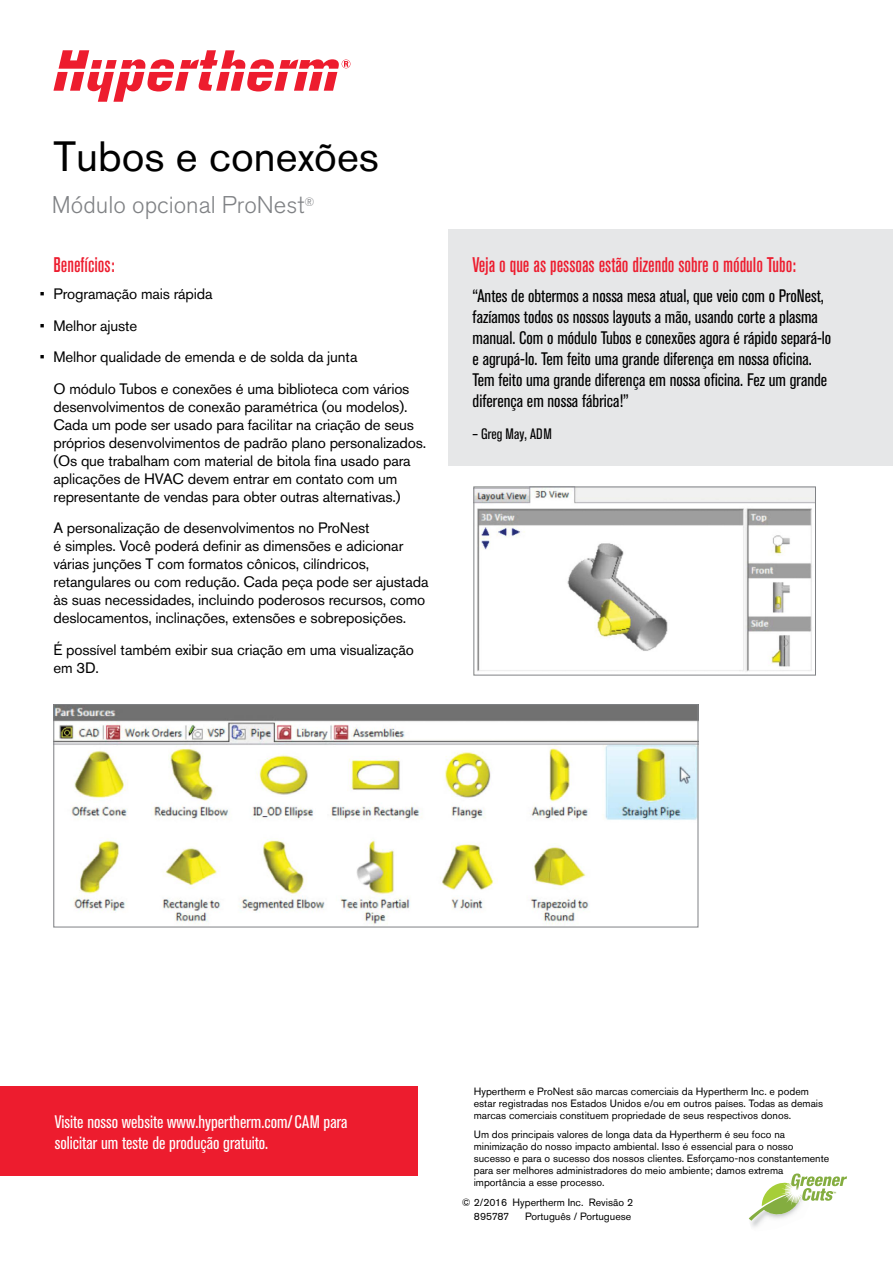
<style>
.page{position:relative;width:893px;height:1263px;background:#fff}
.page>*{position:absolute;margin:0;border:0;box-sizing:border-box;transform-origin:0 0}
.t1{font:42px "Akzidenz Grotesk Pro";color:#000}
.t2{font:300 24px "Akzidenz Grotesk Pro";color:#808285}
.t3{font:500 condensed 21px "Akzidenz Grotesk Pro";color:#ed1c2e}
.t4{font:condensed 18px/21px "Akzidenz Grotesk Pro";color:#000}
.t5{font:condensed 18px/21px "Akzidenz Grotesk Pro";color:#fff}
.t6{font:15px/18px "Akzidenz Grotesk Pro";letter-spacing:-.01em;color:#000}
.t7{font:condensed 15px "Akzidenz Grotesk Pro";color:#000}
.t8{font:10.5px/12px "Akzidenz Grotesk Pro";color:#000}
.t9{font:4.5px "Akzidenz Grotesk Pro";color:#78a22f}
</style>
<div class="page">
<img style="left:55px;top:706px;width:641px;height:219px">
<div style="left:53px;top:704px;width:645px;height:223px;border:1px solid #808285"></div>
<svg style="left:53px;top:50px;width:297px;height:52px"></svg>
<div style="left:0;top:1087px;width:418px;height:89px;background:#ed1c2e"></div>
<img style="left:475px;top:489px;width:339px;height:183px">
<div style="left:473px;top:487px;width:343px;height:188px;border:1px solid #808285"></div>
<div style="left:449px;top:229px;width:444px;height:236px;background:#e6e7e8"></div>
<svg style="left:749px;top:1173px;width:98px;height:48px"></svg>
<h1 class="t1" style="left:53px;top:129px;width:327px">Tubos e conexões</h1>
<h2 class="t2" style="left:52px;top:189px;width:264px">Módulo opcional ProNest<sup>®</sup></h2>
<h3 class="t3" style="left:53px;top:251px;width:63px">Benefícios:</h3>
<p class="t6" style="left:40px;top:285px;width:174px">• Programação mais rápida</p>
<p class="t6" style="left:40px;top:316px;width:99px">• Melhor ajuste</p>
<p class="t6" style="left:53px;top:341px;width:358px;line-height:31.5px;text-indent:-14px">• Melhor qualidade de emenda e de solda da junta<br>O módulo Tubos e conexões é uma biblioteca com vários</p>
<p class="t6" style="left:53px;top:397px;width:374px">desenvolvimentos de conexão paramétrica (ou modelos).<br>Cada um pode ser usado para facilitar na criação de seus próprios desenvolvimentos de padrão plano personalizados. (Os que trabalham com material de bitola fina usado para aplicações de HVAC devem entrar em contato com um representante de vendas para obter outras alternativas.)</p>
<p class="t6" style="left:53px;top:519px;width:377px">A personalização de desenvolvimentos no ProNest<br>é simples. Você poderá definir as dimensões e adicionar várias junções T com formatos cônicos, cilíndricos, retangulares ou com redução. Cada peça pode ser ajustada às suas necessidades, incluindo poderosos recursos, como deslocamentos, inclinações, extensões e sobreposições.</p>
<p class="t6" style="left:53px;top:640px;width:362px">É possível também exibir sua criação em uma visualização em 3D.</p>
<h3 class="t3" style="left:473px;top:251px;width:325px">Veja o que as pessoas estão dizendo sobre o módulo Tubo:</h3>
<p class="t4" style="left:473px;top:285px;width:360px">“Antes de obtermos a nossa mesa atual, que veio com o ProNest, fazíamos todos os nossos layouts a mão, usando corte a plasma manual. Com o módulo Tubos e conexões agora é rápido separá-lo e agrupá-lo. Tem feito uma grande diferença em nossa oficina.<br>Tem feito uma grande diferença em nossa oficina. Fez um grande diferença em nossa fábrica!”</p>
<p class="t7" style="left:473px;top:423px;width:81px">– Greg May, ADM</p>
<p class="t5" style="left:55px;top:1110px;width:294px">Visite nosso website www.hypertherm.com/CAM para solicitar um teste de produção gratuito.</p>
<p class="t8" style="left:474px;top:1085px;width:351px">Hypertherm e ProNest são marcas comerciais da Hypertherm Inc. e podem estar registradas nos Estados Unidos e/ou em outros países. Todas as demais marcas comerciais constituem propriedade de seus respectivos donos.</p>
<p class="t8" style="left:474px;top:1129px;width:357px">Um dos principais valores de longa data da Hypertherm é seu foco na minimização do nosso impacto ambiental. Isso é essencial para o nosso sucesso e para o sucesso dos nossos clientes. Esforçamo-nos constantemente para ser melhores administradores do meio ambiente; damos extrema importância a esse processo.</p>
<p class="t8" style="left:474px;top:1196px;width:161px;line-height:13.8px;text-indent:-12px">© 2/2016 Hypertherm Inc. Revisão 2<br>895787</p>
<p class="t9" style="left:833px;top:1190px;width:5px">™</p>
<p class="t8" style="left:525px;top:1210px;width:108px">Português / Portuguese</p>
</div>
